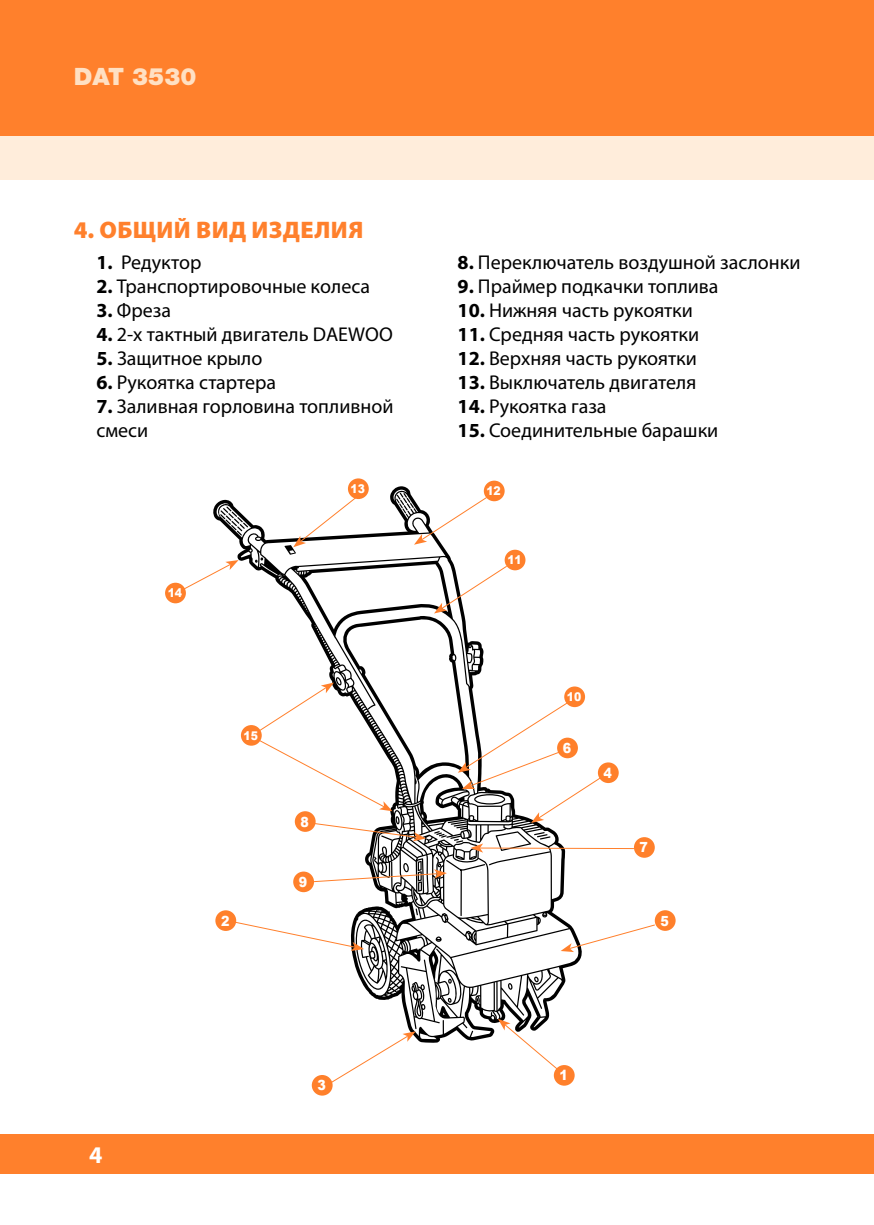
<style>
.page{position:relative;width:874px;height:1225px;background:#fff}
.page>*{position:absolute;margin:0;border:0;box-sizing:border-box;transform-origin:0 0}
.t1{font:900 24px "Myriad Pro";letter-spacing:.02em;color:#ff802c}
.t2{font:900 24px "Helvetica Neue Cyr";color:#ffe0c3}
.t3{font:700 24px "Myriad Pro";color:#fff}
.t4{font:20px/24px "Myriad Pro";color:#000}
.t5{font:900 14px "Arial";color:#fff;scale:.9 1}
.t6{font:900 12px "Arial";letter-spacing:-.01em;color:#fff;scale:.9 1}
.s1{font-weight:700}
</style>
<div class="page">
<div style="left:0;top:0;width:873px;height:136px;background:#ff802c"></div>
<div style="left:0;top:1134px;width:873px;height:40px;background:#ff802c"></div>
<div style="left:0;top:136px;width:856px;height:44px;background:#ffeddb"></div>
<div style="left:856px;top:136px;width:17px;height:44px;background:#ffeddb"></div>
<svg style="left:213px;top:486px;width:370px;height:557px"></svg>
<svg style="left:284px;top:494px;width:75px;height:61px"></svg>
<div style="left:215px;top:910px;width:21px;height:21px;background:#ff802b;border-radius:50%"></div>
<div style="left:311px;top:1075px;width:21px;height:20px;background:#ff802b;border-radius:50%"></div>
<div style="left:597px;top:762px;width:21px;height:21px;background:#ff802b;border-radius:50%"></div>
<div style="left:654px;top:910px;width:21px;height:21px;background:#ff802b;border-radius:50%"></div>
<div style="left:633px;top:837px;width:21px;height:20px;background:#ff802b;border-radius:50%"></div>
<div style="left:293px;top:871px;width:21px;height:21px;background:#ff802b;border-radius:50%"></div>
<div style="left:564px;top:686px;width:20px;height:21px;background:#ff802b;border-radius:50%"></div>
<div style="left:504px;top:550px;width:21px;height:20px;background:#ff802b;border-radius:50%"></div>
<div style="left:483px;top:480px;width:21px;height:21px;background:#ff802b;border-radius:50%"></div>
<div style="left:348px;top:478px;width:20px;height:21px;background:#ff802b;border-radius:50%"></div>
<div style="left:165px;top:583px;width:21px;height:20px;background:#ff802b;border-radius:50%"></div>
<div style="left:241px;top:725px;width:20px;height:20px;background:#ff802b;border-radius:50%"></div>
<div style="left:294px;top:811px;width:21px;height:21px;background:#ff802b;border-radius:50%"></div>
<svg style="left:182px;top:560px;width:56px;height:30px"></svg>
<svg style="left:257px;top:682px;width:77px;height:50px"></svg>
<svg style="left:257px;top:738px;width:135px;height:73px"></svg>
<svg style="left:310px;top:822px;width:115px;height:19px"></svg>
<svg style="left:309px;top:869px;width:137px;height:14px"></svg>
<svg style="left:228px;top:920px;width:136px;height:31px"></svg>
<svg style="left:328px;top:1031px;width:87px;height:53px"></svg>
<svg style="left:414px;top:496px;width:74px;height:49px"></svg>
<svg style="left:434px;top:565px;width:74px;height:48px"></svg>
<svg style="left:457px;top:701px;width:147px;height:122px"></svg>
<hr style="left:479px;top:847px;width:154px;height:2px;background:#ff802c">
<svg style="left:470px;top:843px;width:13px;height:9px"></svg>
<svg style="left:560px;top:923px;width:95px;height:29px"></svg>
<svg style="left:497px;top:1018px;width:68px;height:51px"></svg>
<div style="left:553px;top:1065px;width:21px;height:20px;background:#ff802b;border-radius:50%"></div>
<p class="t2" style="left:74px;top:63px;width:124px">DAT 3530</p>
<p class="t1" style="left:74px;top:218px;width:291px">4. ОБЩИЙ ВИД ИЗДЕЛИЯ</p>
<p class="t4" style="left:96px;top:252px;width:106px"><span class="s1">1.</span> Редуктор</p>
<p class="t4" style="left:96px;top:276px;width:275px"><span class="s1">2.</span> Транспортировочные колеса</p>
<p class="t4" style="left:96px;top:300px;width:76px"><span class="s1">3.</span> Фреза</p>
<p class="t4" style="left:96px;top:324px;width:298px"><span class="s1">4.</span> 2-х тактный двигатель DAEWOO</p>
<p class="t4" style="left:96px;top:348px;width:167px"><span class="s1">5.</span> Защитное крыло</p>
<p class="t4" style="left:96px;top:372px;width:181px"><span class="s1">6.</span> Рукоятка стартера</p>
<p class="t4" style="left:96px;top:396px;width:298px"><span class="s1">7.</span> Заливная горловина топливной смеси</p>
<p class="t4" style="left:457px;top:252px;width:344px"><span class="s1">8.</span> Переключатель воздушной заслонки</p>
<p class="t4" style="left:457px;top:276px;width:262px"><span class="s1">9.</span> Праймер подкачки топлива</p>
<p class="t4" style="left:457px;top:300px;width:237px"><span class="s1">10.</span> Нижняя часть рукоятки</p>
<p class="t4" style="left:457px;top:324px;width:243px"><span class="s1">11.</span> Средняя часть рукоятки</p>
<p class="t4" style="left:457px;top:348px;width:241px"><span class="s1">12.</span> Верхняя часть рукоятки</p>
<p class="t4" style="left:457px;top:372px;width:240px"><span class="s1">13.</span> Выключатель двигателя</p>
<p class="t4" style="left:457px;top:396px;width:150px"><span class="s1">14.</span> Рукоятка газа</p>
<p class="t4" style="left:457px;top:420px;width:262px"><span class="s1">15.</span> Соединительные барашки</p>
<p class="t6" style="left:350px;top:482px;width:17px">13</p>
<p class="t6" style="left:486px;top:484px;width:17px">12</p>
<p class="t3" style="left:89px;top:1146px;width:15px">4</p>
<p class="t6" style="left:168px;top:586px;width:17px">14</p>
<p class="t6" style="left:243px;top:728px;width:17px">15</p>
<p class="t5" style="left:221px;top:912px;width:11px">2</p>
<p class="t5" style="left:300px;top:813px;width:11px">8</p>
<p class="t5" style="left:299px;top:874px;width:11px">9</p>
<p class="t5" style="left:317px;top:1077px;width:11px">3</p>
<p class="t6" style="left:507px;top:553px;width:17px">11</p>
<p class="t6" style="left:566px;top:690px;width:17px">10</p>
<p class="t5" style="left:562px;top:740px;width:11px">6</p>
<p class="t5" style="left:603px;top:764px;width:11px">4</p>
<p class="t5" style="left:639px;top:839px;width:11px">7</p>
<p class="t5" style="left:660px;top:912px;width:11px">5</p>
<p class="t5" style="left:559px;top:1067px;width:11px">1</p>
</div>
